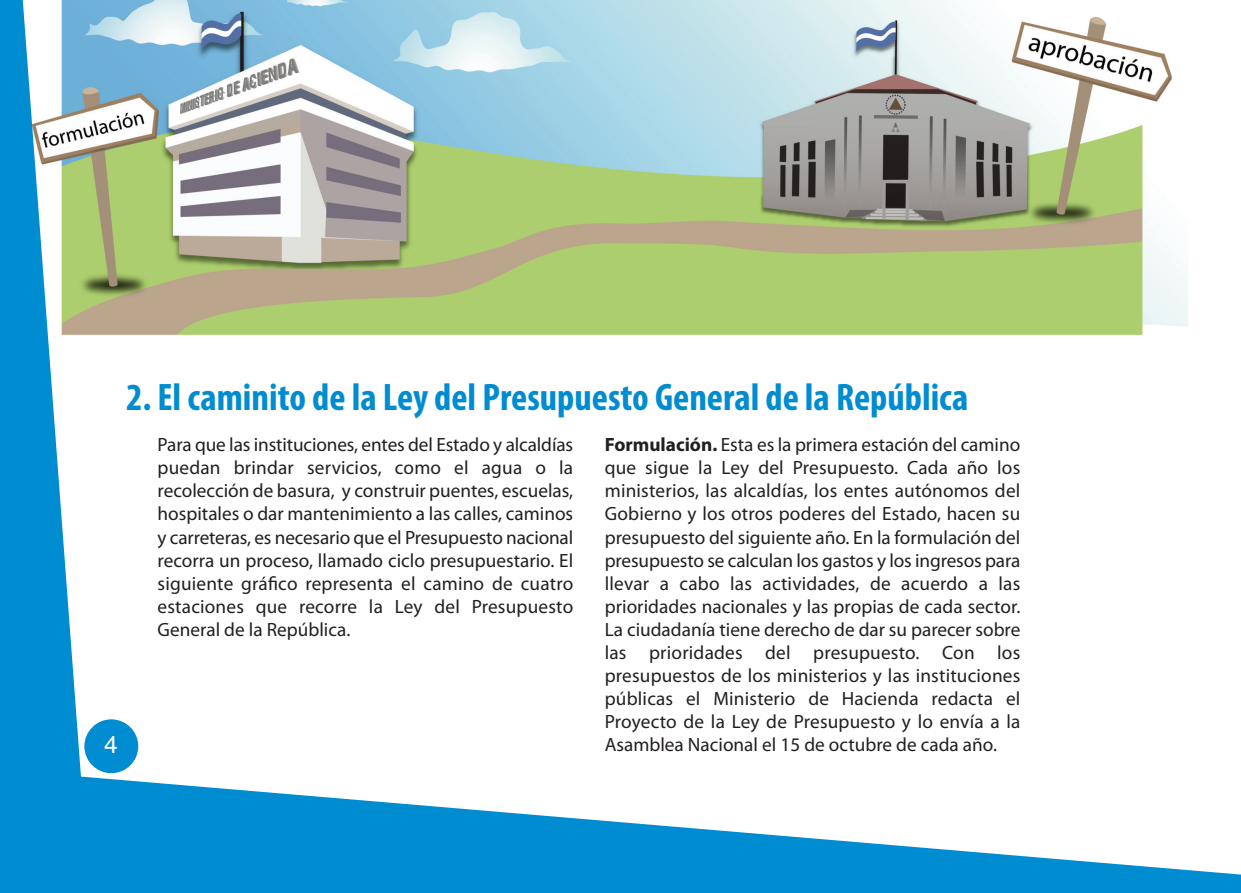
<style>
.page{position:relative;width:1241px;height:893px;background:#fff}
.page>*{position:absolute;margin:0;border:0;box-sizing:border-box;transform-origin:0 0}
.t1{font:700 condensed 38.5px "Myriad Pro";color:#008cd0}
.t2{font:24.5px "Helvetica";color:#fff}
.t3{font:19.25px/23.1px "Myriad Pro";color:#231f20;text-align:justify}
.s1{font-weight:700}
</style>
<div class="page">
<img style="left:82px;top:0;width:1106px;height:336px">
<div style="left:84px;top:719px;width:54px;height:54px;background:#008cd0;border-radius:50%"></div>
<svg style="left:0;top:770px;width:1240px;height:123px;fill:#008cd0"></svg>
<svg style="left:0;top:0;width:82px;height:795px;fill:#008cd0"></svg>
<p class="t2" style="left:104px;top:734px;width:15px">4</p>
<h1 class="t1" style="left:126px;top:384px;width:843px">2. El caminito de la Ley del Presupuesto General de la República</h1>
<p class="t3" style="left:158px;top:435px;width:417px">Para que las instituciones, entes del Estado y alcaldías puedan brindar servicios, como el agua o la recolección de basura, y construir puentes, escuelas, hospitales o dar mantenimiento a las calles, caminos y carreteras, es necesario que el Presupuesto nacional recorra un proceso, llamado ciclo presupuestario. El siguiente gráfico representa el camino de cuatro estaciones que recorre la Ley del Presupuesto General de la República.</p>
<p class="t3" style="left:604px;top:435px;width:417px"><span class="s1">Formulación.</span> Esta es la primera estación del camino que sigue la Ley del Presupuesto. Cada año los ministerios, las alcaldías, los entes autónomos del Gobierno y los otros poderes del Estado, hacen su presupuesto del siguiente año. En la formulación del presupuesto se calculan los gastos y los ingresos para llevar a cabo las actividades, de acuerdo a las prioridades nacionales y las propias de cada sector.<br>La ciudadanía tiene derecho de dar su parecer sobre las prioridades del presupuesto. Con los presupuestos de los ministerios y las instituciones públicas el Ministerio de Hacienda redacta el Proyecto de la Ley de Presupuesto y lo envía a la Asamblea Nacional el 15 de octubre de cada año.</p>
</div>
